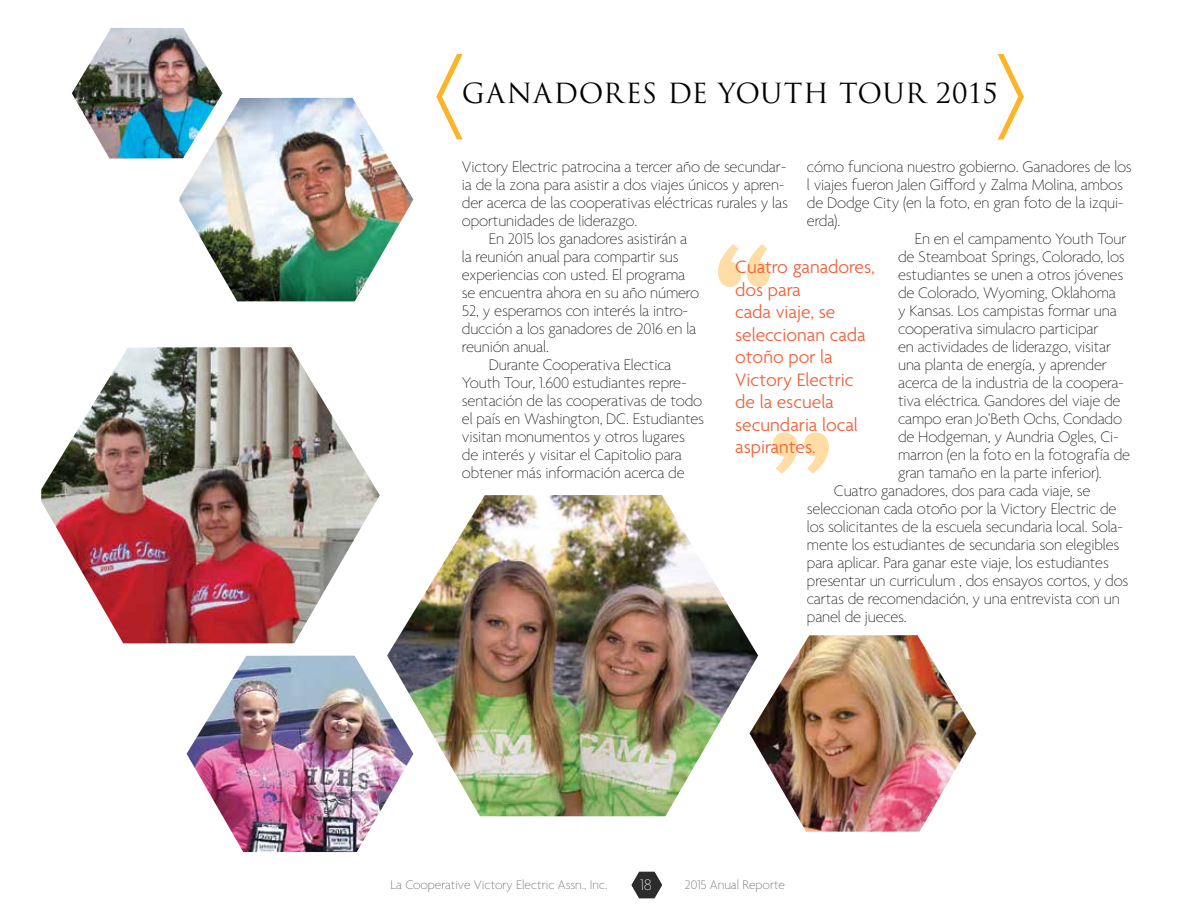
<style>
.page{position:relative;width:1188px;height:918px;background:#fff}
.page>*{position:absolute;margin:0;border:0;box-sizing:border-box;transform-origin:0 0}
.t1{font:27px "Trajan Pro";letter-spacing:.015em;color:#000101}
.t2{font:300 19.5px/22.5px "Agenda";color:#ee613c}
.t3{font:100 16.5px "Agenda";letter-spacing:-.01em;color:#000101}
.t4{font:100 16.5px "Agenda";color:#fff}
.t5{font:100 13.5px "Agenda";color:#58595b}
</style>
<div class="page">
<svg style="left:436px;top:54px;width:27px;height:86px"></svg>
<svg style="left:998px;top:54px;width:26px;height:86px"></svg>
<img style="left:72px;top:28px;width:151px;height:131px">
<img style="left:187px;top:656px;width:200px;height:196px">
<img style="left:179px;top:98px;width:234px;height:203px">
<img style="left:41px;top:347px;width:339px;height:296px">
<img style="left:387px;top:495px;width:363px;height:321px">
<img style="left:750px;top:635px;width:226px;height:197px">
<svg style="left:718px;top:244px;width:52px;height:43px"></svg>
<svg style="left:773px;top:433px;width:56px;height:41px"></svg>
<img style="left:632px;top:872px;width:30px;height:26px">
<h1 class="t1" style="left:462px;top:76px;width:538px">GANADORES DE YOUTH TOUR 2015</h1>
<p class="t3" style="left:462px;top:157px;width:326px">Victory Electric patrocina a tercer año de secundar-</p>
<p class="t3" style="left:462px;top:175px;width:324px">ia de la zona para asistir a dos viajes únicos y apren-</p>
<p class="t3" style="left:462px;top:193px;width:327px">der acerca de las cooperativas eléctricas rurales y las</p>
<p class="t3" style="left:462px;top:211px;width:177px">oportunidades de liderazgo.</p>
<p class="t3" style="left:489px;top:229px;width:200px">En 2015 los ganadores asistirán a</p>
<p class="t3" style="left:462px;top:247px;width:218px">la reunión anual para compartir sus</p>
<p class="t3" style="left:462px;top:265px;width:225px">experiencias con usted. El programa</p>
<p class="t3" style="left:462px;top:283px;width:239px">se encuentra ahora en su año número</p>
<p class="t3" style="left:462px;top:301px;width:228px">52, y esperamos con interés la intro-</p>
<p class="t3" style="left:462px;top:319px;width:236px">ducción a los ganadores de 2016 en la</p>
<p class="t3" style="left:462px;top:337px;width:88px">reunión anual.</p>
<p class="t3" style="left:489px;top:355px;width:184px">Durante Cooperativa Electica</p>
<p class="t3" style="left:462px;top:373px;width:226px">Youth Tour, 1.600 estudiantes repre-</p>
<p class="t3" style="left:462px;top:391px;width:242px">sentación de las cooperativas de todo</p>
<p class="t3" style="left:462px;top:409px;width:244px">el país en Washington, DC. Estudiantes</p>
<p class="t3" style="left:462px;top:427px;width:224px">visitan monumentos y otros lugares</p>
<p class="t3" style="left:462px;top:445px;width:222px">de interés y visitar el Capitolio para</p>
<p class="t3" style="left:462px;top:463px;width:224px">obtener más información acerca de</p>
<p class="t3" style="left:807px;top:157px;width:326px">cómo funciona nuestro gobierno. Ganadores de los</p>
<p class="t3" style="left:807px;top:175px;width:317px">l viajes fueron Jalen Gifford y Zalma Molina, ambos</p>
<p class="t3" style="left:807px;top:193px;width:318px">de Dodge City (en la foto, en gran foto de la izqui-</p>
<p class="t3" style="left:807px;top:211px;width:35px">erda).</p>
<p class="t3" style="left:915px;top:229px;width:213px">En en el campamento Youth Tour</p>
<p class="t3" style="left:898px;top:247px;width:228px">de Steamboat Springs, Colorado, los</p>
<p class="t3" style="left:898px;top:265px;width:227px">estudiantes se unen a otros jóvenes</p>
<p class="t3" style="left:898px;top:283px;width:219px">de Colorado, Wyoming, Oklahoma</p>
<p class="t3" style="left:898px;top:301px;width:220px">y Kansas. Los campistas formar una</p>
<p class="t3" style="left:898px;top:319px;width:202px">cooperativa simulacro participar</p>
<p class="t3" style="left:898px;top:337px;width:215px">en actividades de liderazgo, visitar</p>
<p class="t3" style="left:898px;top:355px;width:210px">una planta de energía, y aprender</p>
<p class="t3" style="left:898px;top:373px;width:227px">acerca de la industria de la coopera-</p>
<p class="t3" style="left:898px;top:391px;width:224px">tiva eléctrica. Gandores del viaje de</p>
<p class="t3" style="left:898px;top:409px;width:225px">campo eran Jo’Beth Ochs, Condado</p>
<p class="t3" style="left:898px;top:427px;width:222px">de Hodgeman, y Aundria Ogles, Ci-</p>
<p class="t3" style="left:898px;top:445px;width:233px">marron (en la foto en la fotografía de</p>
<p class="t3" style="left:898px;top:463px;width:205px">gran tamaño en la parte inferior).</p>
<p class="t3" style="left:834px;top:481px;width:258px">Cuatro ganadores, dos para cada viaje, se</p>
<p class="t3" style="left:807px;top:499px;width:311px">seleccionan cada otoño por la Victory Electric de</p>
<p class="t3" style="left:807px;top:517px;width:318px">los solicitantes de la escuela secundaria local. Sola-</p>
<p class="t3" style="left:807px;top:535px;width:314px">mente los estudiantes de secundaria son elegibles</p>
<p class="t3" style="left:807px;top:553px;width:303px">para aplicar. Para ganar este viaje, los estudiantes</p>
<p class="t3" style="left:807px;top:571px;width:323px">presentar un curriculum , dos ensayos cortos, y dos</p>
<p class="t3" style="left:807px;top:589px;width:314px">cartas de recomendación, y una entrevista con un</p>
<p class="t3" style="left:807px;top:607px;width:101px">panel de jueces.</p>
<p class="t2" style="left:735px;top:257px;width:141px">Cuatro ganadores, dos para<br>cada viaje, se seleccionan cada otoño por la<br>Victory Electric de la escuela secundaria local aspirantes.</p>
<p class="t5" style="left:390px;top:877px;width:219px">La Cooperative Victory Electric Assn., Inc.</p>
<p class="t4" style="left:640px;top:876px;width:13px">18</p>
<p class="t5" style="left:685px;top:878px;width:102px">2015 Anual Reporte</p>
</div>
